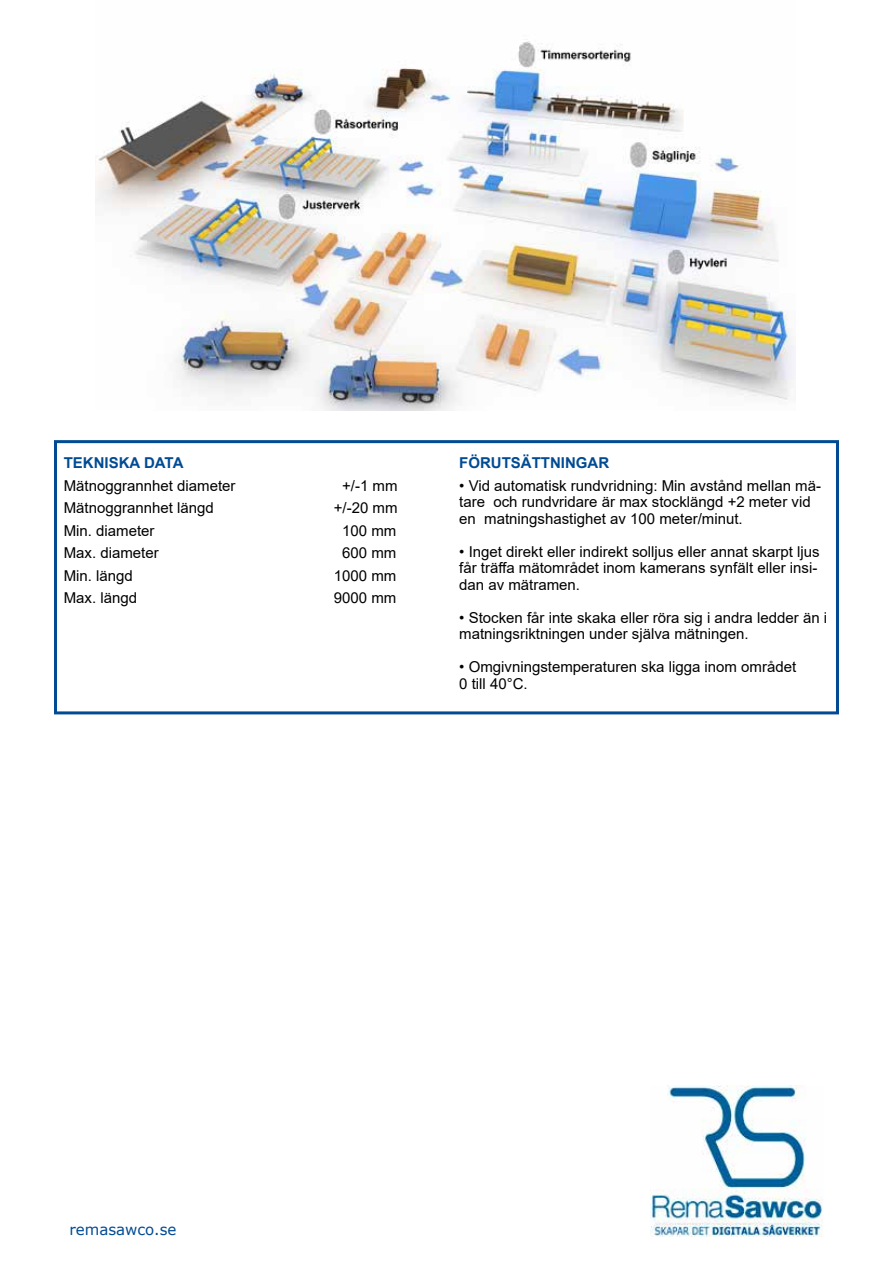
<style>
.page{position:relative;width:893px;height:1263px;background:#fff}
.page>*{position:absolute;margin:0;border:0;box-sizing:border-box;transform-origin:0 0}
.t1{font:15px/16.5px "Arial";color:#000}
.t2{font:700 15px "Arial";color:#004b93}
.t3{font:15px "Verdana";color:#004b93}
</style>
<div class="page">
<img style="left:650px;top:1085px;width:173px;height:151px">
<div style="left:54px;top:440px;width:785px;height:274px;border:3px solid #004b93"></div>
<img style="left:95px;top:41px;width:700px;height:369px">
<p class="t2" style="left:64px;top:452px;width:121px">TEKNISKA DATA</p>
<p class="t1" style="left:64px;top:477px;width:173px">Mätnoggrannhet diameter</p>
<p class="t1" style="left:342px;top:477px;width:57px">+/-1 mm</p>
<p class="t1" style="left:64px;top:499px;width:152px">Mätnoggrannhet längd</p>
<p class="t1" style="left:334px;top:499px;width:65px">+/-20 mm</p>
<p class="t1" style="left:64px;top:522px;width:92px">Min. diameter</p>
<p class="t1" style="left:342px;top:522px;width:56px">100 mm</p>
<p class="t1" style="left:64px;top:544px;width:97px">Max. diameter</p>
<p class="t1" style="left:342px;top:544px;width:56px">600 mm</p>
<p class="t1" style="left:64px;top:567px;width:71px">Min. längd</p>
<p class="t1" style="left:334px;top:567px;width:64px">1000 mm</p>
<p class="t1" style="left:64px;top:589px;width:75px">Max. längd</p>
<p class="t1" style="left:334px;top:589px;width:64px">9000 mm</p>
<p class="t2" style="left:459px;top:452px;width:151px">FÖRUTSÄTTNINGAR</p>
<p class="t1" style="left:459px;top:477px;width:363px">• Vid automatisk rundvridning: Min avstånd mellan mä&shy;tare och rundvridare är max stocklängd +2 meter vid en matningshastighet av 100 meter/minut.</p>
<p class="t1" style="left:459px;top:543px;width:362px">• Inget direkt eller indirekt solljus eller annat skarpt ljus får träffa mätområdet inom kamerans synfält eller insi&shy;dan av mätramen.</p>
<p class="t1" style="left:459px;top:609px;width:369px">• Stocken får inte skaka eller röra sig i andra ledder än i matningsriktningen under själva mätningen.</p>
<p class="t1" style="left:459px;top:658px;width:339px">• Omgivningstemperaturen ska ligga inom området<br>0 till 40°C.</p>
<p class="t3" style="left:69px;top:1219px;width:108px">remasawco.se</p>
</div>
